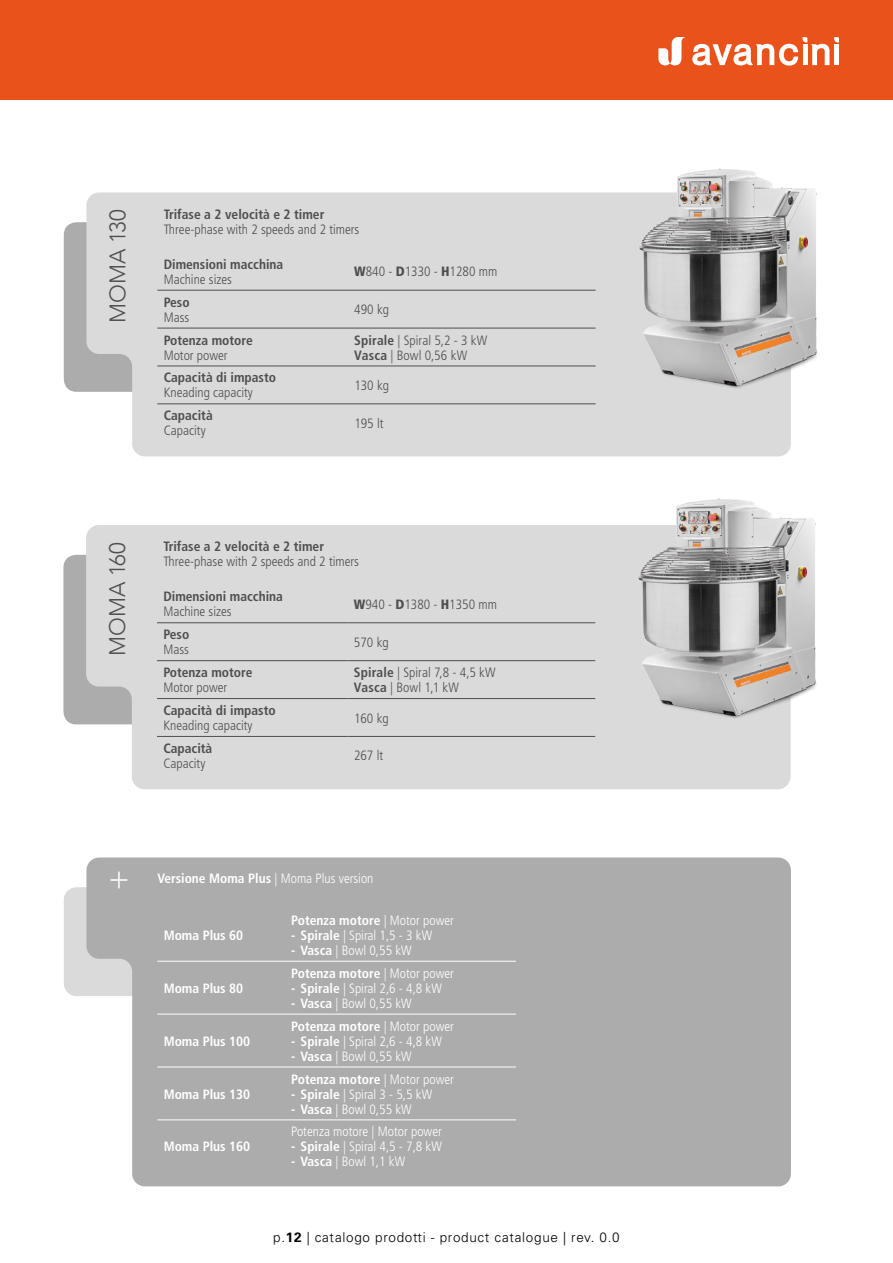
<style>
.page{position:relative;width:893px;height:1263px;background:#fff}
.page>*{position:absolute;margin:0;border:0;box-sizing:border-box;transform-origin:0 0}
.t1{font:300 33px "Avenir";color:#fff}
.t2{font:300 22.5px "Avenir";letter-spacing:-.005em;color:#504f4f}
.t3{font:300 condensed 13.5px/15px "Frutiger";color:#504f4f}
.t4{font:300 condensed 13.5px "Frutiger";color:#fff}
.t5{font:700 condensed 13.5px "Frutiger";color:#fff}
.t6{font:700 condensed 13.5px "Frutiger";color:#504f4f}
.t7{font:300 13.5px "Univers LT Std";letter-spacing:.05em;color:#000}
.t8{font:300 10.5px "Helvetica";color:#504f4f}
.s1{font-weight:900}
.s2{font-weight:700}
.s3{font-weight:300}
</style>
<div class="page">
<div style="left:63px;top:555px;width:690px;height:169px;background:#acacac;border-radius:13px"></div>
<div style="left:86px;top:525px;width:705px;height:264px;background:#dadada"></div>
<hr style="left:157px;top:622px;width:191px;height:1px;background:#504f4f">
<hr style="left:348px;top:622px;width:247px;height:1px;background:#504f4f">
<hr style="left:157px;top:660px;width:191px;height:1px;background:#504f4f">
<hr style="left:348px;top:660px;width:247px;height:1px;background:#504f4f">
<hr style="left:157px;top:698px;width:191px;height:1px;background:#504f4f">
<hr style="left:348px;top:698px;width:247px;height:1px;background:#504f4f">
<hr style="left:157px;top:736px;width:191px;height:1px;background:#504f4f">
<hr style="left:348px;top:736px;width:247px;height:1px;background:#504f4f">
<div style="left:64px;top:222px;width:690px;height:170px;background:#acacac;border-radius:13px"></div>
<div style="left:86px;top:192px;width:705px;height:264px;background:#dadada"></div>
<hr style="left:157px;top:290px;width:191px;height:1px;background:#504f4f">
<hr style="left:348px;top:290px;width:248px;height:1px;background:#504f4f">
<hr style="left:157px;top:328px;width:191px;height:1px;background:#504f4f">
<hr style="left:348px;top:328px;width:248px;height:1px;background:#504f4f">
<hr style="left:157px;top:366px;width:191px;height:1px;background:#504f4f">
<hr style="left:348px;top:366px;width:248px;height:1px;background:#504f4f">
<hr style="left:157px;top:404px;width:191px;height:1px;background:#504f4f">
<hr style="left:348px;top:404px;width:248px;height:1px;background:#504f4f">
<img style="left:633px;top:168px;width:184px;height:223px">
<img style="left:633px;top:498px;width:183px;height:223px">
<div style="left:64px;top:887px;width:22px;height:109px;background:#dadada"></div>
<svg style="left:86px;top:857px;width:705px;height:329px;background:#b0b0b0"></svg>
<hr style="left:157px;top:961px;width:128px;height:1px;background:#fff">
<hr style="left:285px;top:961px;width:275px;height:1px;background:#fff">
<hr style="left:157px;top:1014px;width:128px;height:1px;background:#fff">
<hr style="left:285px;top:1014px;width:275px;height:1px;background:#fff">
<hr style="left:157px;top:1067px;width:128px;height:1px;background:#fff">
<hr style="left:285px;top:1067px;width:275px;height:1px;background:#fff">
<hr style="left:157px;top:1119px;width:128px;height:1px;background:#fff">
<hr style="left:285px;top:1119px;width:275px;height:1px;background:#fff">
<div style="left:499px;top:219px;width:96px;height:19px;background:#dadada"></div>
<div style="left:499px;top:551px;width:96px;height:18px;background:#dadada"></div>
<div style="left:516px;top:901px;width:165px;height:263px;background:#acacac"></div>
<div style="left:0;top:0;width:893px;height:99px;background:#e9531b"></div>
<svg style="left:658px;top:37px;width:28px;height:28px"></svg>
<svg style="left:692px;top:37px;width:147px;height:29px"></svg>
<h2 class="t2" style="left:105px;top:323px;width:115px;rotate:-90deg">MOMA 130</h2>
<p class="t6" style="left:164px;top:206px;width:162px">Trifase a 2 velocità e 2 timer</p>
<p class="t3" style="left:164px;top:222px;width:197px">Three-phase with 2 speeds and 2 timers</p>
<p class="t6" style="left:164px;top:256px;width:121px">Dimensioni macchina</p>
<p class="t3" style="left:164px;top:272px;width:70px">Machine sizes</p>
<p class="t3" style="left:354px;top:264px;width:145px"><span class="s1">W</span>840 - <span class="s1">D</span>1330 - <span class="s1">H</span>1280 mm</p>
<p class="t6" style="left:164px;top:294px;width:28px">Peso</p>
<p class="t3" style="left:164px;top:310px;width:27px">Mass</p>
<p class="t3" style="left:354px;top:302px;width:36px">490 kg</p>
<p class="t6" style="left:164px;top:332px;width:91px">Potenza motore</p>
<p class="t3" style="left:164px;top:348px;width:66px">Motor power</p>
<p class="t3" style="left:354px;top:333px;width:135px"><span class="s2">Spirale</span> | Spiral 5,2 - 3 kW<br><span class="s2">Vasca</span> | Bowl 0,56 kW</p>
<p class="t6" style="left:164px;top:370px;width:114px">Capacità di impasto</p>
<p class="t3" style="left:164px;top:385px;width:91px">Kneading capacity</p>
<p class="t6" style="left:164px;top:408px;width:51px">Capacità</p>
<p class="t3" style="left:164px;top:423px;width:43px">Capacity</p>
<p class="t3" style="left:354px;top:378px;width:36px">130 kg</p>
<p class="t3" style="left:354px;top:416px;width:31px">195 lt</p>
<h2 class="t2" style="left:104px;top:655px;width:115px;rotate:-90deg">MOMA 160</h2>
<p class="t6" style="left:163px;top:539px;width:162px">Trifase a 2 velocità e 2 timer</p>
<p class="t3" style="left:163px;top:554px;width:197px">Three-phase with 2 speeds and 2 timers</p>
<p class="t6" style="left:163px;top:589px;width:121px">Dimensioni macchina</p>
<p class="t3" style="left:163px;top:604px;width:70px">Machine sizes</p>
<p class="t3" style="left:354px;top:597px;width:145px"><span class="s1">W</span>940 - <span class="s1">D</span>1380 - <span class="s1">H</span>1350 mm</p>
<p class="t6" style="left:163px;top:627px;width:28px">Peso</p>
<p class="t3" style="left:163px;top:642px;width:27px">Mass</p>
<p class="t3" style="left:354px;top:635px;width:36px">570 kg</p>
<p class="t6" style="left:163px;top:664px;width:91px">Potenza motore</p>
<p class="t3" style="left:163px;top:680px;width:66px">Motor power</p>
<p class="t3" style="left:354px;top:665px;width:143px"><span class="s2">Spirale</span> | Spiral 7,8 - 4,5 kW<br><span class="s2">Vasca</span> | Bowl 1,1 kW</p>
<p class="t6" style="left:163px;top:702px;width:114px">Capacità di impasto</p>
<p class="t3" style="left:163px;top:718px;width:91px">Kneading capacity</p>
<p class="t6" style="left:163px;top:740px;width:51px">Capacità</p>
<p class="t3" style="left:163px;top:756px;width:43px">Capacity</p>
<p class="t3" style="left:354px;top:710px;width:36px">160 kg</p>
<p class="t3" style="left:354px;top:748px;width:31px">267 lt</p>
<h1 class="t1" style="left:98px;top:891px;width:23px;rotate:-90deg">+</h1>
<p class="t5" style="left:157px;top:871px;width:218px">Versione Moma Plus <span class="s3">| Moma Plus version</span></p>
<p class="t5" style="left:164px;top:927px;width:81px">Moma Plus 60</p>
<p class="t5" style="left:164px;top:980px;width:81px">Moma Plus 80</p>
<p class="t5" style="left:164px;top:1033px;width:88px">Moma Plus 100</p>
<p class="t5" style="left:164px;top:1086px;width:88px">Moma Plus 130</p>
<p class="t5" style="left:164px;top:1139px;width:88px">Moma Plus 160</p>
<p class="t5" style="left:291px;top:912px;width:164px">Potenza motore <span class="s3">| Motor power</span></p>
<p class="t4" style="left:291px;top:927px;width:142px"><span class="s2">- Spirale</span> | Spiral 1,5 - 3 kW</p>
<p class="t4" style="left:291px;top:942px;width:122px"><span class="s2">- Vasca</span> | Bowl 0,55 kW</p>
<p class="t5" style="left:291px;top:965px;width:164px">Potenza motore <span class="s3">| Motor power</span></p>
<p class="t4" style="left:291px;top:980px;width:152px"><span class="s2">- Spirale</span> | Spiral 2,6 - 4,8 kW</p>
<p class="t4" style="left:291px;top:995px;width:122px"><span class="s2">- Vasca</span> | Bowl 0,55 kW</p>
<p class="t5" style="left:291px;top:1018px;width:164px">Potenza motore <span class="s3">| Motor power</span></p>
<p class="t4" style="left:291px;top:1033px;width:152px"><span class="s2">- Spirale</span> | Spiral 2,6 - 4,8 kW</p>
<p class="t4" style="left:291px;top:1048px;width:122px"><span class="s2">- Vasca</span> | Bowl 0,55 kW</p>
<p class="t5" style="left:291px;top:1071px;width:164px">Potenza motore <span class="s3">| Motor power</span></p>
<p class="t4" style="left:291px;top:1086px;width:142px"><span class="s2">- Spirale</span> | Spiral 3 - 5,5 kW</p>
<p class="t4" style="left:291px;top:1101px;width:122px"><span class="s2">- Vasca</span> | Bowl 0,55 kW</p>
<p class="t4" style="left:291px;top:1124px;width:152px">Potenza motore | Motor power</p>
<p class="t4" style="left:291px;top:1139px;width:152px"><span class="s2">- Spirale</span> | Spiral 4,5 - 7,8 kW</p>
<p class="t4" style="left:291px;top:1154px;width:115px"><span class="s2">- Vasca</span> | Bowl 1,1 kW</p>
<p class="t8" style="left:367px;top:1226px;width:161px">2023 price list - listino prezzi 2023</p>
<p class="t7" style="left:273px;top:1229px;width:348px">p.<span class="s2">12</span> | catalogo prodotti - product catalogue | rev. 0.0</p>
</div>
